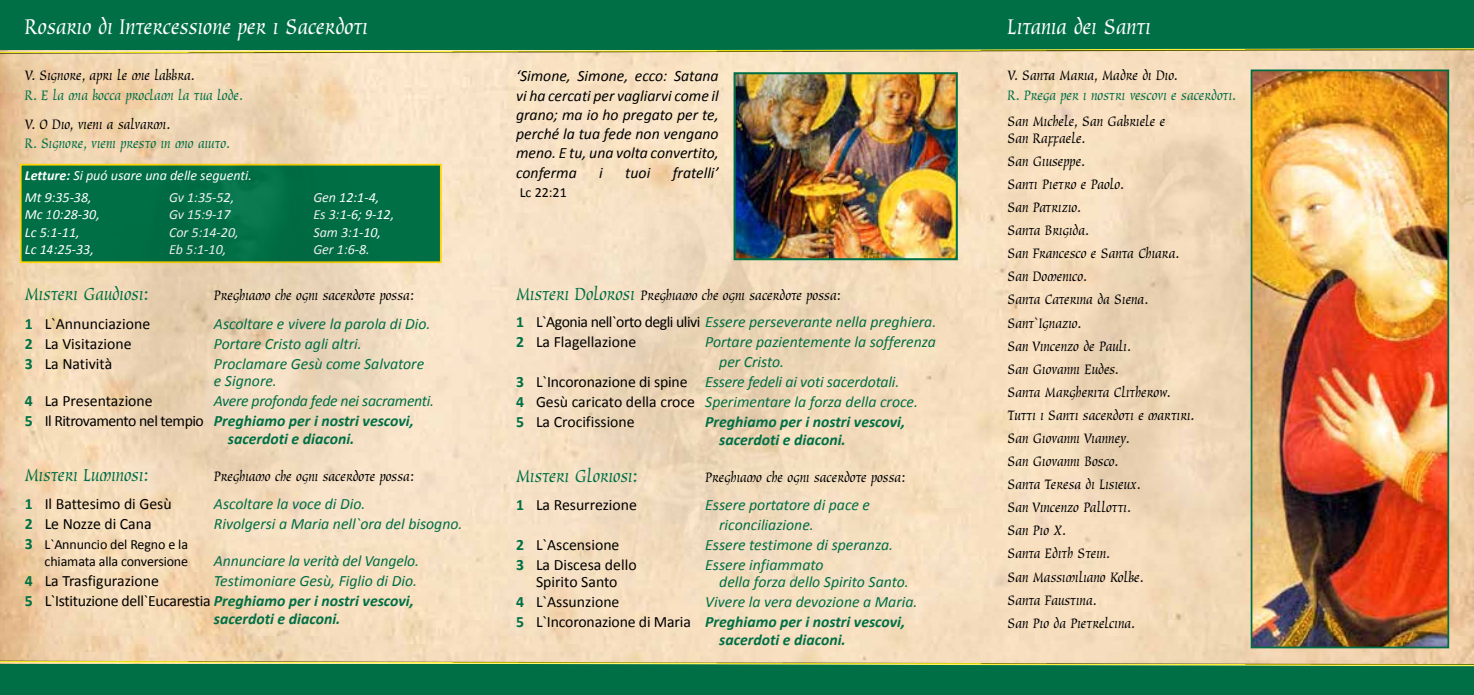
<style>
.page{position:relative;width:1474px;height:695px;background:#fff}
.page>*{position:absolute;margin:0;border:0;box-sizing:border-box;transform-origin:0 0}
.t1{font:24.5px "Oxford";color:#fff}
.t2{font:20.12px "Oxford";color:#006f45}
.t3{font:15.75px/23.1px "Oxford";color:#000}
.t4{font:italic 15.75px/19.9px "Calibri";color:#006f45}
.t5{font:15.75px/19.9px "Calibri";color:#000}
.t6{font:italic 15.75px/19.2px "Calibri";color:#000;text-align:justify}
.t7{font:italic 700 15.75px/17.5px "Calibri";color:#006f45}
.t8{font:15.75px "Oxford";color:#006f45}
.t9{font:italic 15.75px/19.9px "Calibri";letter-spacing:-.02em;color:#006f45}
.t10{font:italic 14px/17.5px "Calibri";color:#fff}
.t11{font:14px/17.5px "Calibri";letter-spacing:-.01em;color:#000;text-align:right}
.s1{font-weight:700}
.s2{font-weight:700;color:#006f45}
.s3{font-weight:700;font-style:normal}
.s4{font-style:normal;color:#000}
.s5{font-weight:700;font-size:15.75px;color:#006f45}
.s6{font-size:20.12px;color:#006f45}
.s7{font-style:italic;color:#006f45}
</style>
<div class="page">
<img style="left:0;top:55px;width:1473px;height:604px">
<div style="left:0;top:0;width:1473px;height:50px;background:#006f45"></div>
<div style="left:0;top:47px;width:1473px;height:8px;background:#000;opacity:.75"></div>
<div style="left:0;top:664px;width:1473px;height:30px;background:#006f45"></div>
<div style="left:0;top:659px;width:1473px;height:8px;background:#000;opacity:.75"></div>
<div style="left:20px;top:164px;width:421px;height:99px;background:#006f45;border:2px solid #ffd400"></div>
<img style="left:1253px;top:72px;width:193px;height:573px">
<div style="left:1250px;top:69px;width:199px;height:579px;border:2px solid #006f45"></div>
<img style="left:50px;top:58px;width:399px;height:463px">
<img style="left:997px;top:62px;width:399px;height:525px">
<img style="left:572px;top:164px;width:322px;height:439px">
<img style="left:736px;top:75px;width:218px;height:182px">
<div style="left:733px;top:72px;width:224px;height:188px;border:2px solid #006f45"></div>
<h1 class="t1" style="left:25px;top:14px;width:345px">Rosario di Intercessione per i Sacerdoti</h1>
<h1 class="t1" style="left:1007px;top:14px;width:145px">Litania dei Santi</h1>
<p class="t3" style="left:25px;top:65px;width:172px">V. Signore, apri le mie labbra.</p>
<p class="t8" style="left:25px;top:87px;width:220px">R. E la mia bocca proclami la tua lode.</p>
<p class="t3" style="left:25px;top:113px;width:147px">V. O Dio, vieni a salvarmi.</p>
<p class="t8" style="left:25px;top:135px;width:207px">R. Signore, vieni presto in mio aiuto.</p>
<p class="t10" style="left:25px;top:166px;width:229px"><span class="s1">Letture:</span> Si puó usare una delle seguenti.</p>
<p class="t10" style="left:25px;top:188px;width:77px">Mt 9:35-38,<br>Mc 10:28-30,<br>Lc 5:1-11,<br>Lc 14:25-33,</p>
<p class="t10" style="left:169px;top:188px;width:71px">Gv 1:35-52,<br>Gv 15:9-17<br>Cor 5:14-20,<br>Eb 5:1-10,</p>
<p class="t10" style="left:313px;top:188px;width:82px">Gen 12:1-4,<br>Es 3:1-6; 9-12,<br>Sam 3:1-10,<br>Ger 1:6-8.</p>
<p class="t2" style="left:25px;top:283px;width:126px">Misteri Gaudiosi:</p>
<p class="t3" style="left:214px;top:284px;width:202px">Preghiamo che ogni sacerdote possa:</p>
<p class="t5" style="left:25px;top:313px;width:127px"><span class="s2">1</span> L`Annunciazione</p>
<p class="t4" style="left:214px;top:313px;width:218px">Ascoltare e vivere la parola di Dio.</p>
<p class="t5" style="left:25px;top:333px;width:108px"><span class="s2">2</span> La Visitazione</p>
<p class="t4" style="left:214px;top:333px;width:149px">Portare Cristo agli altri.</p>
<p class="t5" style="left:25px;top:353px;width:89px"><span class="s2">3</span> La Natività</p>
<p class="t4" style="left:214px;top:354px;width:212px;line-height:17.5px">Proclamare Gesù come Salvatore e Signore.</p>
<p class="t5" style="left:25px;top:391px;width:129px"><span class="s2">4</span> La Presentazione</p>
<p class="t9" style="left:25px;top:390px;width:411px;text-indent:189px">Avere profonda fede nei sacramenti.<br><span class="s3">5</span> <span class="s4">Il Ritrovamento nel tempio</span> <span class="s1">Preghiamo per i nostri vescovi,</span></p>
<p class="t7" style="left:228px;top:430px;width:128px">sacerdoti e diaconi.</p>
<p class="t2" style="left:25px;top:464px;width:126px">Misteri Luminosi:</p>
<p class="t3" style="left:214px;top:465px;width:202px">Preghiamo che ogni sacerdote possa:</p>
<p class="t5" style="left:25px;top:493px;width:148px"><span class="s2">1</span> Il Battesimo di Gesù</p>
<p class="t4" style="left:214px;top:492px;width:153px">Ascoltare la voce di Dio.</p>
<p class="t5" style="left:25px;top:513px;width:128px"><span class="s2">2</span> Le Nozze di Cana</p>
<p class="t4" style="left:214px;top:512px;width:250px">Rivolgersi a Maria nell`ora del bisogno.</p>
<p class="t11" style="left:25px;top:535px;width:165px"><span class="s5">3</span> L`Annuncio del Regno e la chiamata alla conversione</p>
<p class="t4" style="left:214px;top:550px;width:207px">Annunciare la verità del Vangelo.</p>
<p class="t4" style="left:25px;top:570px;width:394px;text-align:right">Testimoniare Gesù, Figlio di Dio.<br><span class="s3">5</span> <span class="s4">L`Istituzione dell`Eucarestia</span> <span class="s1">Preghiamo per i nostri vescovi,</span></p>
<p class="t7" style="left:214px;top:609px;width:128px">sacerdoti e diaconi.</p>
<p class="t5" style="left:25px;top:571px;width:136px"><span class="s2">4</span> La Trasfigurazione</p>
<p class="t6" style="left:516px;top:66px;width:204px">‘Simone, Simone, ecco: Satana vi ha cercati per vagliarvi come il grano; ma io ho pregato per te, perché la tua fede non vengano meno. E tu, una volta convertito, conferma</p>
<p class="t6" style="left:599px;top:162px;width:5px">i</p>
<p class="t6" style="left:625px;top:162px;width:27px">tuoi</p>
<p class="t6" style="left:672px;top:162px;width:47px">fratelli’</p>
<p class="t11" style="left:519px;top:183px;width:49px">Lc 22:21</p>
<p class="t3" style="left:516px;top:284px;width:326px"><span class="s6">Misteri Dolorosi</span> Preghiamo che ogni sacerdote possa:</p>
<p class="t5" style="left:516px;top:312px;width:422px"><span class="s2">1</span> L`Agonia nell`orto degli ulivi <span class="s7">Essere perseverante nella preghiera.<br></span><span class="s2">2</span> La Flagellazione</p>
<p class="t4" style="left:705px;top:331px;width:232px">Portare pazientemente la sofferenza</p>
<p class="t4" style="left:719px;top:351px;width:66px">per Cristo.</p>
<p class="t4" style="left:516px;top:371px;width:385px"><span class="s3">3</span> <span class="s4">L`Incoronazione di spine</span> Essere fedeli ai voti sacerdotali.</p>
<p class="t4" style="left:516px;top:391px;width:403px"><span class="s3">4</span> <span class="s4">Gesù caricato della croce</span> Sperimentare la forza della croce.</p>
<p class="t5" style="left:516px;top:412px;width:120px"><span class="s2">5</span> La Crocifissione</p>
<p class="t7" style="left:719px;top:413px;width:187px;text-indent:-14px">Preghiamo per i nostri vescovi, sacerdoti e diaconi.</p>
<p class="t2" style="left:516px;top:465px;width:123px">Misteri Gloriosi:</p>
<p class="t3" style="left:705px;top:466px;width:202px">Preghiamo che ogni sacerdote possa:</p>
<p class="t5" style="left:516px;top:494px;width:122px"><span class="s2">1</span> La Resurrezione</p>
<p class="t4" style="left:719px;top:494px;width:152px;text-indent:-14px">Essere portatore di pace e riconciliazione.</p>
<p class="t5" style="left:516px;top:534px;width:105px"><span class="s2">2</span> L`Ascensione</p>
<p class="t4" style="left:705px;top:534px;width:189px">Essere testimone di speranza.</p>
<p class="t5" style="left:516px;top:554px;width:122px"><span class="s2">3</span> La Discesa dello</p>
<p class="t4" style="left:705px;top:554px;width:120px">Essere infiammato</p>
<p class="t5" style="left:536px;top:572px;width:83px">Spirito Santo</p>
<p class="t4" style="left:719px;top:571px;width:191px">della forza dello Spirito Santo.</p>
<p class="t5" style="left:516px;top:592px;width:105px"><span class="s2">4</span> L`Assunzione</p>
<p class="t4" style="left:516px;top:591px;width:403px;text-indent:189px">Vivere la vera devozione a Maria.<br><span class="s3">5</span> <span class="s4">L`Incoronazione di Maria</span> <span class="s1">Preghiamo per i nostri vescovi,</span></p>
<p class="t7" style="left:719px;top:630px;width:128px">sacerdoti e diaconi.</p>
<p class="t3" style="left:1007px;top:65px;width:172px">V. Santa Maria, Madre di Dio.</p>
<p class="t8" style="left:1007px;top:87px;width:231px">R. Prega per i nostri vescovi e sacerdoti.</p>
<p class="t3" style="left:1007px;top:114px;width:159px;line-height:16.6px">San Michele, San Gabriele e<br>San Raffaele.</p>
<p class="t3" style="left:1007px;top:150px;width:189px">San Giuseppe.<br>Santi Pietro e Paolo.<br>San Patrizio.<br>Santa Brigida.<br>San Francesco e Santa Chiara.<br>San Domenico.<br>Santa Caterina da Siena.<br>Sant`Ignazio.<br>San Vincenzo de Pauli.<br>San Giovanni Eudes.<br>Santa Margherita Clitherow.<br>Tutti i Santi sacerdoti e martiri.<br>San Giovanni Vianney.<br>San Giovanni Bosco.<br>Santa Teresa di Lisieux.<br>San Vincenzo Pallotti.<br>San Pio X.<br>Santa Edith Stein.<br>San Massimiliano Kolbe.<br>Santa Faustina.<br>San Pio da Pietrelcina.</p>
</div>
